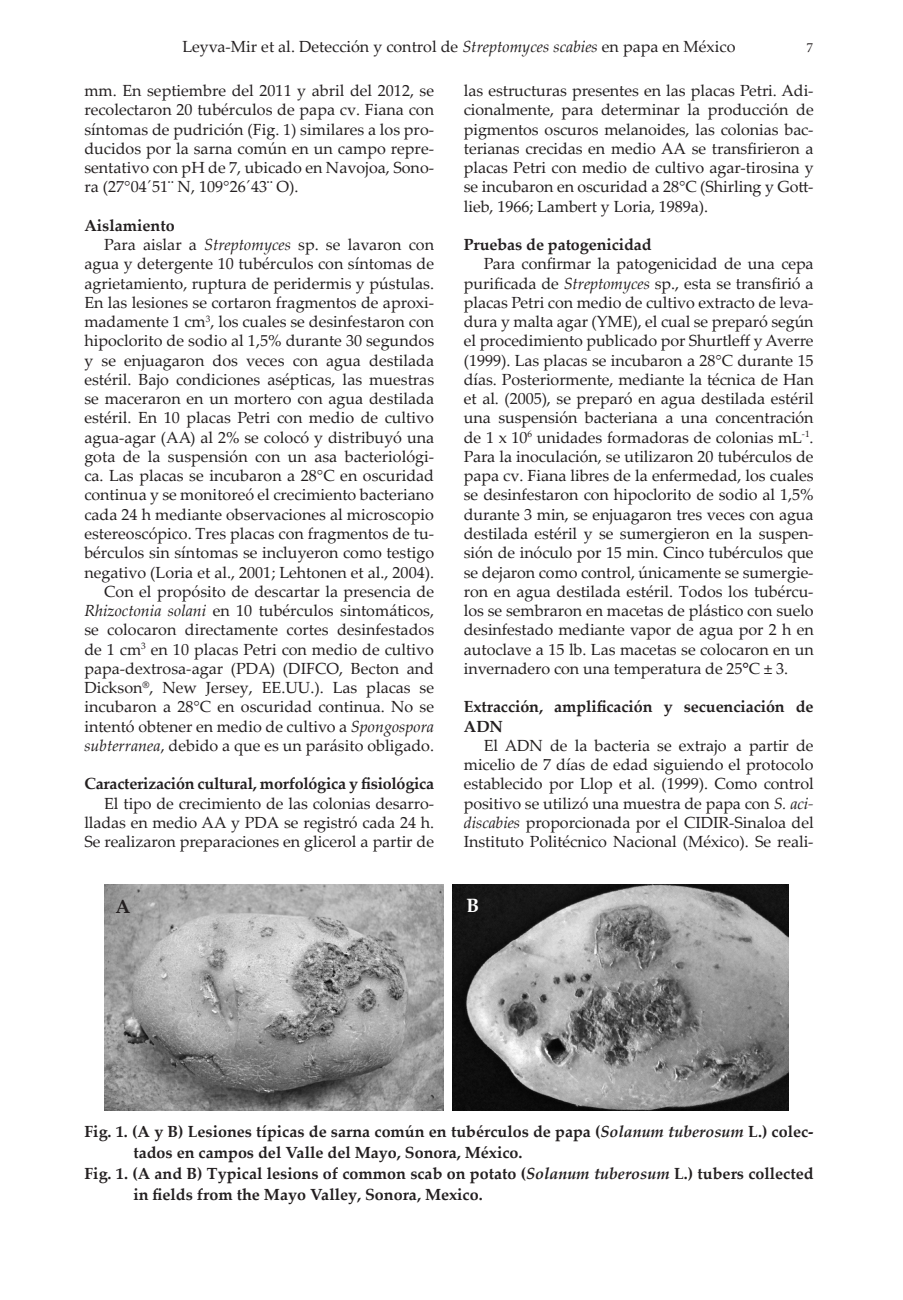
<style>
.page{position:relative;width:903px;height:1300px;background:#fff}
.page>*{position:absolute;margin:0;border:0;box-sizing:border-box;transform-origin:0 0}
.fig{font:700 19.25px "Palatino Linotype";color:#231f20}
.fig-2{font:700 19.25px "Palatino Linotype";color:#fff}
.texto{font:16.1px/19.2px "Palatino Linotype";letter-spacing:-.005em;color:#231f20;text-align:justify}
.fig-3{font:700 16.1px/21px "Palatino Linotype";color:#231f20}
.texto-2{font:700 16.1px/19.2px "Palatino Linotype";letter-spacing:-.005em;color:#231f20}
.t1{font:14px "Minion Pro";color:#231f20}
.s1{font-style:italic}
.s2{font-weight:700}
</style>
<div class="page">
<img style="left:104px;top:884px;width:339px;height:226px">
<img style="left:453px;top:884px;width:335px;height:227px">
<p class="texto" style="left:182px;top:36px;width:554px">Leyva-Mir et al. Detección y control de <span class="s1">Streptomyces scabies</span> en papa en México</p>
<p class="t1" style="left:806px;top:38px;width:8px">7</p>
<p class="texto" style="left:84px;top:80px;width:351px">mm. En septiembre del 2011 y abril del 2012, se recolectaron 20 tubérculos de papa cv. Fiana con síntomas de pudrición (Fig. 1) similares a los pro&shy;ducidos por la sarna común en un campo repre&shy;sentativo con pH de 7, ubicado en Navojoa, Sono&shy;ra (27°04´51¨ N, 109°26´43¨ O).</p>
<p class="texto-2" style="left:84px;top:215px;width:92px">Aislamiento</p>
<p class="texto" style="left:84px;top:234px;width:351px;text-indent:20px">Para aislar a <span class="s1">Streptomyces</span> sp. se lavaron con agua y detergente 10 tubérculos con síntomas de agrietamiento, ruptura de peridermis y pústulas.<br>En las lesiones se cortaron fragmentos de aproxi&shy;madamente 1 cm<sup>3</sup>, los cuales se desinfestaron con hipoclorito de sodio al 1,5% durante 30 segundos y se enjuagaron dos veces con agua destilada estéril. Bajo condiciones asépticas, las muestras se maceraron en un mortero con agua destilada estéril. En 10 placas Petri con medio de cultivo agua-agar (AA) al 2% se colocó y distribuyó una gota de la suspensión con un asa bacteriológi&shy;ca. Las placas se incubaron a 28°C en oscuridad continua y se monitoreó el crecimiento bacteriano cada 24 h mediante observaciones al microscopio estereoscópico. Tres placas con fragmentos de tu&shy;bérculos sin síntomas se incluyeron como testigo negativo (Loria et al., 2001; Lehtonen et al., 2004).</p>
<p class="texto" style="left:84px;top:581px;width:351px;text-indent:20px">Con el propósito de descartar la presencia de <span class="s1">Rhizoctonia solani</span> en 10 tubérculos sintomáticos, se colocaron directamente cortes desinfestados de 1 cm<sup>3</sup> en 10 placas Petri con medio de cultivo papa-dextrosa-agar (PDA) (DIFCO, Becton and Dickson<sup>®</sup>, New Jersey, EE.UU.). Las placas se incubaron a 28°C en oscuridad continua. No se intentó obtener en medio de cultivo a <span class="s1">Spongospora subterranea</span>, debido a que es un parásito obligado.</p>
<p class="texto-2" style="left:84px;top:773px;width:351px">Caracterización cultural, morfológica y fisiológica</p>
<p class="texto" style="left:84px;top:793px;width:351px;text-indent:20px">El tipo de crecimiento de las colonias desarro&shy;lladas en medio AA y PDA se registró cada 24 h.<br>Se realizaron preparaciones en glicerol a partir de</p>
<p class="texto" style="left:464px;top:80px;width:351px">las estructuras presentes en las placas Petri. Adi&shy;cionalmente, para determinar la producción de pigmentos oscuros melanoides, las colonias bac&shy;terianas crecidas en medio AA se transfirieron a placas Petri con medio de cultivo agar-tirosina y se incubaron en oscuridad a 28°C (Shirling y Gott&shy;lieb, 1966; Lambert y Loria, 1989a).</p>
<p class="texto-2" style="left:464px;top:234px;width:189px">Pruebas de patogenicidad</p>
<p class="texto" style="left:464px;top:254px;width:351px;text-indent:20px">Para confirmar la patogenicidad de una cepa purificada de <span class="s1">Streptomyces</span> sp., esta se transfirió a placas Petri con medio de cultivo extracto de leva&shy;dura y malta agar (YME), el cual se preparó según el procedimiento publicado por Shurtleff y Averre (1999). Las placas se incubaron a 28°C durante 15 días. Posteriormente, mediante la técnica de Han et al. (2005), se preparó en agua destilada estéril una suspensión bacteriana a una concentración de 1 x 10<sup>6</sup> unidades formadoras de colonias mL<sup>-1</sup>.<br>Para la inoculación, se utilizaron 20 tubérculos de papa cv. Fiana libres de la enfermedad, los cuales se desinfestaron con hipoclorito de sodio al 1,5% durante 3 min, se enjuagaron tres veces con agua destilada estéril y se sumergieron en la suspen&shy;sión de inóculo por 15 min. Cinco tubérculos que se dejaron como control, únicamente se sumergie&shy;ron en agua destilada estéril. Todos los tubércu&shy;los se sembraron en macetas de plástico con suelo desinfestado mediante vapor de agua por 2 h en autoclave a 15 lb. Las macetas se colocaron en un invernadero con una temperatura de 25<span class="s2">°</span>C ± 3.</p>
<p class="texto-2" style="left:464px;top:696px;width:351px">Extracción, amplificación y secuenciación de<br>ADN</p>
<p class="texto" style="left:464px;top:735px;width:351px;text-indent:20px">El ADN de la bacteria se extrajo a partir de micelio de 7 días de edad siguiendo el protocolo establecido por Llop et al. (1999). Como control positivo se utilizó una muestra de papa con <span class="s1">S. aci&shy;discabies</span> proporcionada por el CIDIR-Sinaloa del Instituto Politécnico Nacional (México). Se reali-</p>
<p class="fig" style="left:115px;top:893px;width:16px">A</p>
<p class="fig-2" style="left:466px;top:892px;width:14px">B</p>
<p class="fig-3" style="left:133px;top:1120px;width:682px;text-indent:-49px">Fig. 1. (A y B) Lesiones típicas de sarna común en tubérculos de papa (<span class="s1">Solanum tuberosum</span> L.) colec&shy;tados en campos del Valle del Mayo, Sonora, México.</p>
<p class="fig-3" style="left:133px;top:1162px;width:682px;text-indent:-49px">Fig. 1. (A and B) Typical lesions of common scab on potato (<span class="s1">Solanum tuberosum</span> L.) tubers collected in fields from the Mayo Valley, Sonora, Mexico.</p>
</div>
